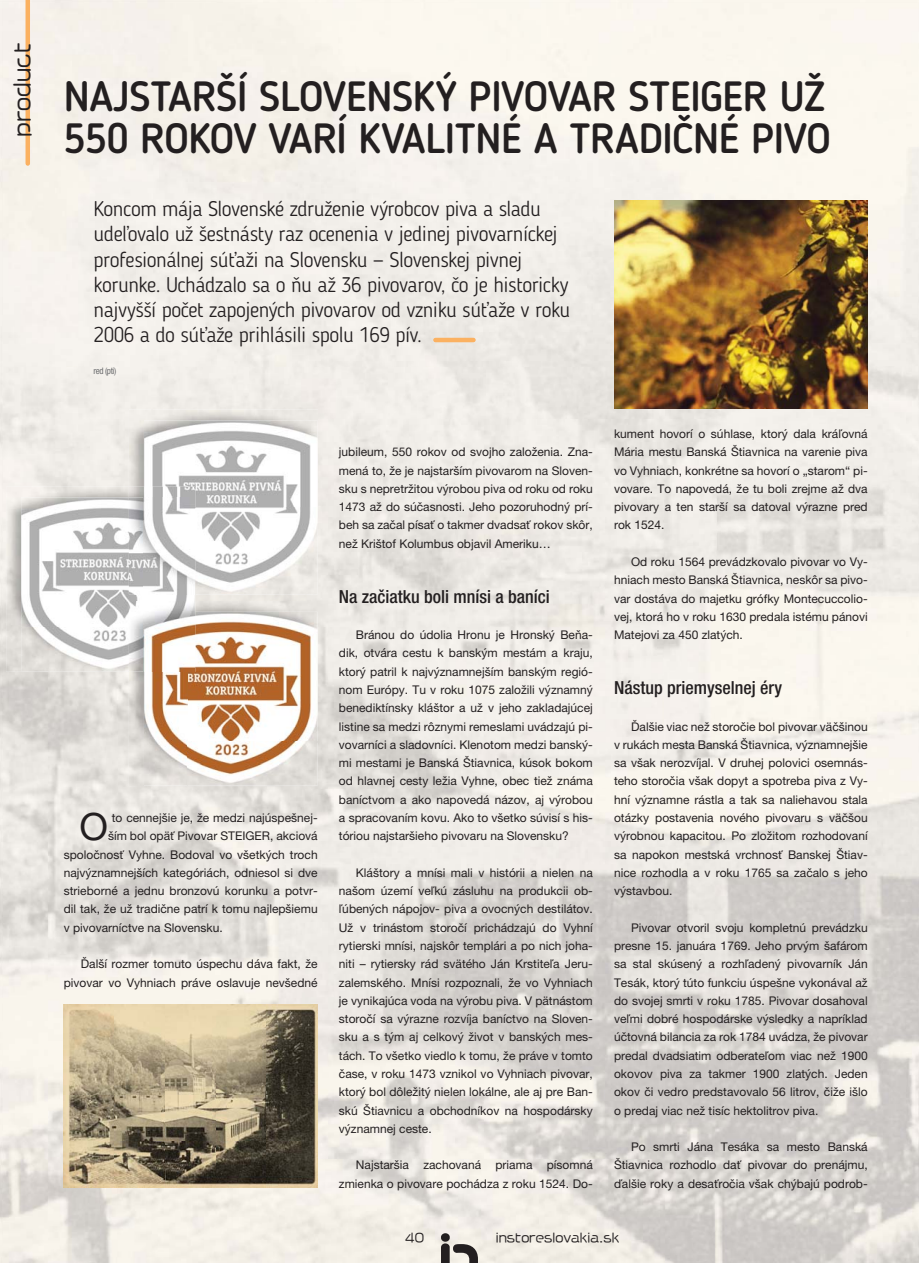
<style>
.page{position:relative;width:919px;height:1263px;background:#fff}
.page>*{position:absolute;margin:0;border:0;box-sizing:border-box;transform-origin:0 0}
.t1{font:500 42px/42px "Blogger Sans";letter-spacing:-.01em;color:#231f20}
.t2{font:37.65px "Helvetica Neue LT Pro";color:#231f20}
.t3{font:300 21px/25.2px "Blogger Sans";letter-spacing:-.02em;color:#231f20}
.t4{font:21px "VDL Mega Maru Regular 90 pv RKSJ H";color:#231f20}
.t5{font:500 condensed 18px "Helvetica Neue LT Pro";color:#231f20}
.t6{font:12px/18.3px "Helvetica Neue LT Pro";color:#231f20;text-align:justify}
.t7{font:12px "VDL Mega Maru Regular 90 pv RKSJ H";color:#231f20}
.t8{font:condensed 9px "Helvetica Neue LT Pro";letter-spacing:-.04em;color:#6d6e70}
</style>
<div class="page">
<div style="left:0;top:0;width:715px;height:367px;background:#f5f1ec"></div>
<img style="left:715px;top:0;width:203px;height:1263px">
<img style="left:151px;top:367px;width:565px;height:53px">
<img style="left:664px;top:420px;width:52px;height:843px">
<img style="left:0;top:526px;width:49px;height:737px">
<img style="left:49px;top:672px;width:102px;height:381px">
<img style="left:151px;top:786px;width:155px;height:219px">
<img style="left:49px;top:1053px;width:51px;height:210px">
<img style="left:100px;top:1159px;width:564px;height:104px">
<hr style="left:26px;top:0;width:4px;height:164px;background:#fbb161">
<div style="left:441px;top:1233px;width:8px;height:9px;background:#231f20;border-radius:4px"></div>
<svg style="left:441px;top:1243px;width:37px;height:20px"></svg>
<hr style="left:435px;top:338px;width:38px;height:4px;background:#fbb161">
<img style="left:614px;top:200px;width:253px;height:208px">
<img style="left:64px;top:1005px;width:253px;height:182px">
<img style="left:6px;top:487px;width:189px;height:185px">
<img style="left:21px;top:497px;width:131px;height:130px">
<img style="left:21px;top:627px;width:108px;height:44px">
<img style="left:129px;top:410px;width:189px;height:185px">
<img style="left:129px;top:487px;width:15px;height:10px">
<img style="left:129px;top:497px;width:66px;height:98px">
<img style="left:144px;top:420px;width:173px;height:87px">
<img style="left:195px;top:507px;width:122px;height:87px">
<img style="left:144px;top:487px;width:51px;height:10px">
<img style="left:144px;top:497px;width:51px;height:97px">
<img style="left:129px;top:601px;width:189px;height:185px">
<img style="left:129px;top:601px;width:66px;height:70px">
<img style="left:187px;top:612px;width:130px;height:173px">
<img style="left:144px;top:672px;width:43px;height:113px">
<img style="left:144px;top:612px;width:51px;height:59px">
<h3 class="t4" style="left:14px;top:137px;width:96px;rotate:-90deg">product</h3>
<h1 class="t1" style="left:64px;top:80px;width:768px">NAJSTARŠÍ SLOVENSKÝ PIVOVAR STEIGER UŽ<br>550 ROKOV VARÍ KVALITNÉ A TRADIČNÉ PIVO</h1>
<p class="t3" style="left:94px;top:199px;width:478px">Koncom mája Slovenské združenie výrobcov piva a sladu udeľovalo už šestnásty raz ocenenia v jedinej pivovarníckej profesionálnej súťaži na Slovensku — Slovenskej pivnej korunke. Uchádzalo sa o ňu až 36 pivovarov, čo je historicky najvyšší počet zapojených pivovarov od vzniku súťaže v roku 2006 a do súťaže prihlásili spolu 169 pív.</p>
<p class="t8" style="left:94px;top:368px;width:24px">red (pti)</p>
<h2 class="t2" style="left:79px;top:813px;width:30px">O</h2>
<p class="t6" style="left:112px;top:810px;width:207px">to cennejšie je, že medzi najúspešnej-</p>
<p class="t6" style="left:108px;top:828px;width:211px">ším bol opäť Pivovar STEIGER, akciová</p>
<p class="t6" style="left:64px;top:847px;width:255px">spoločnosť Vyhne. Bodoval vo všetkých troch</p>
<p class="t6" style="left:64px;top:865px;width:255px">najvýznamnejších kategóriách, odniesol si dve</p>
<p class="t6" style="left:64px;top:883px;width:255px">strieborné a jednu bronzovú korunku a potvr-</p>
<p class="t6" style="left:64px;top:901px;width:255px">dil tak, že už tradične patrí k tomu najlepšiemu</p>
<p class="t6" style="left:64px;top:920px;width:160px">v pivovarníctve na Slovensku.</p>
<p class="t6" style="left:64px;top:956px;width:255px;text-align:right">Ďalší rozmer tomuto úspechu dáva fakt, že pivovar vo Vyhniach práve oslavuje nevšedné</p>
<p class="t6" style="left:339px;top:444px;width:255px">jubileum, 550 rokov od svojho založenia. Zna&shy;mená to, že je najstarším pivovarom na Sloven&shy;sku s nepretržitou výrobou piva od roku od roku 1473 až do súčasnosti. Jeho pozoruhodný prí&shy;beh sa začal písať o takmer dvadsať rokov skôr, než Krištof Kolumbus objavil Ameriku…</p>
<h3 class="t5" style="left:339px;top:590px;width:212px">Na začiatku boli mnísi a baníci</h3>
<p class="t6" style="left:339px;top:627px;width:255px;text-indent:17px">Bránou do údolia Hronu je Hronský Beňa&shy;dik, otvára cestu k banským mestám a kraju, ktorý patril k najvýznamnejším banským regió&shy;nom Európy. Tu v roku 1075 založili významný benediktínsky kláštor a už v jeho zakladajúcej listine sa medzi rôznymi remeslami uvádzajú pi&shy;vovarníci a sladovníci. Klenotom medzi banský&shy;mi mestami je Banská Štiavnica, kúsok bokom od hlavnej cesty ležia Vyhne, obec tiež známa baníctvom a ako napovedá názov, aj výrobou a spracovaním kovu. Ako to všetko súvisí s his&shy;tóriou najstaršieho pivovaru na Slovensku?</p>
<p class="t6" style="left:339px;top:865px;width:255px;text-indent:17px">Kláštory a mnísi mali v histórii a nielen na našom území veľkú zásluhu na produkcii ob&shy;ľúbených nápojov- piva a ovocných destilátov.<br>Už v trinástom storočí prichádzajú do Vyhní rytierski mnísi, najskôr templári a po nich joha&shy;niti – rytiersky rád svätého Ján Krstiteľa Jeru&shy;zalemského. Mnísi rozpoznali, že vo Vyhniach je vynikajúca voda na výrobu piva. V pätnástom storočí sa výrazne rozvíja baníctvo na Sloven&shy;sku a s tým aj celkový život v banských mes&shy;tách. To všetko viedlo k tomu, že práve v tomto čase, v roku 1473 vznikol vo Vyhniach pivovar, ktorý bol dôležitý nielen lokálne, ale aj pre Ban&shy;skú Štiavnicu a obchodníkov na hospodársky významnej ceste.</p>
<p class="t6" style="left:339px;top:1157px;width:255px;text-align:right">Najstaršia zachovaná priama písomná zmienka o pivovare pochádza z roku 1524. Do-</p>
<p class="t6" style="left:614px;top:426px;width:255px">kument hovorí o súhlase, ktorý dala kráľovná Mária mestu Banská Štiavnica na varenie piva vo Vyhniach, konkrétne sa hovorí o „starom“ pi&shy;vovare. To napovedá, že tu boli zrejme až dva pivovary a ten starší sa datoval výrazne pred rok 1524.</p>
<p class="t6" style="left:614px;top:554px;width:255px;text-indent:17px">Od roku 1564 prevádzkovalo pivovar vo Vy&shy;hniach mesto Banská Štiavnica, neskôr sa pivo&shy;var dostáva do majetku grófky Montecuccolio&shy;vej, ktorá ho v roku 1630 predala istému pánovi Matejovi za 450 zlatých.</p>
<h3 class="t5" style="left:614px;top:681px;width:169px">Nástup priemyselnej éry</h3>
<p class="t6" style="left:614px;top:719px;width:255px;text-indent:17px">Ďalšie viac než storočie bol pivovar väčšinou v rukách mesta Banská Štiavnica, významnejšie sa však nerozvíjal. V druhej polovici osemnás&shy;teho storočia však dopyt a spotreba piva z Vy&shy;hní významne rástla a tak sa naliehavou stala otázky postavenia nového pivovaru s väčšou výrobnou kapacitou. Po zložitom rozhodovaní sa napokon mestská vrchnosť Banskej Štiav&shy;nice rozhodla a v roku 1765 sa začalo s jeho výstavbou.</p>
<p class="t6" style="left:614px;top:920px;width:255px;text-indent:17px">Pivovar otvoril svoju kompletnú prevádzku presne 15. januára 1769. Jeho prvým šafárom sa stal skúsený a rozhľadený pivovarník Ján Tesák, ktorý túto funkciu úspešne vykonával až do svojej smrti v roku 1785. Pivovar dosahoval veľmi dobré hospodárske výsledky a napríklad účtovná bilancia za rok 1784 uvádza, že pivovar predal dvadsiatim odberateľom viac než 1900 okovov piva za takmer 1900 zlatých. Jeden okov či vedro predstavovalo 56 litrov, čiže išlo o predaj viac než tisíc hektolitrov piva.</p>
<p class="t6" style="left:614px;top:1139px;width:255px;text-indent:17px">Po smrti Jána Tesáka sa mesto Banská Štiavnica rozhodlo dať pivovar do prenájmu, ďalšie roky a desaťročia však chýbajú podrob-</p>
<p class="t7" style="left:405px;top:1233px;width:20px">40</p>
<p class="t7" style="left:495px;top:1233px;width:125px">instoreslovakia.sk</p>
</div>
